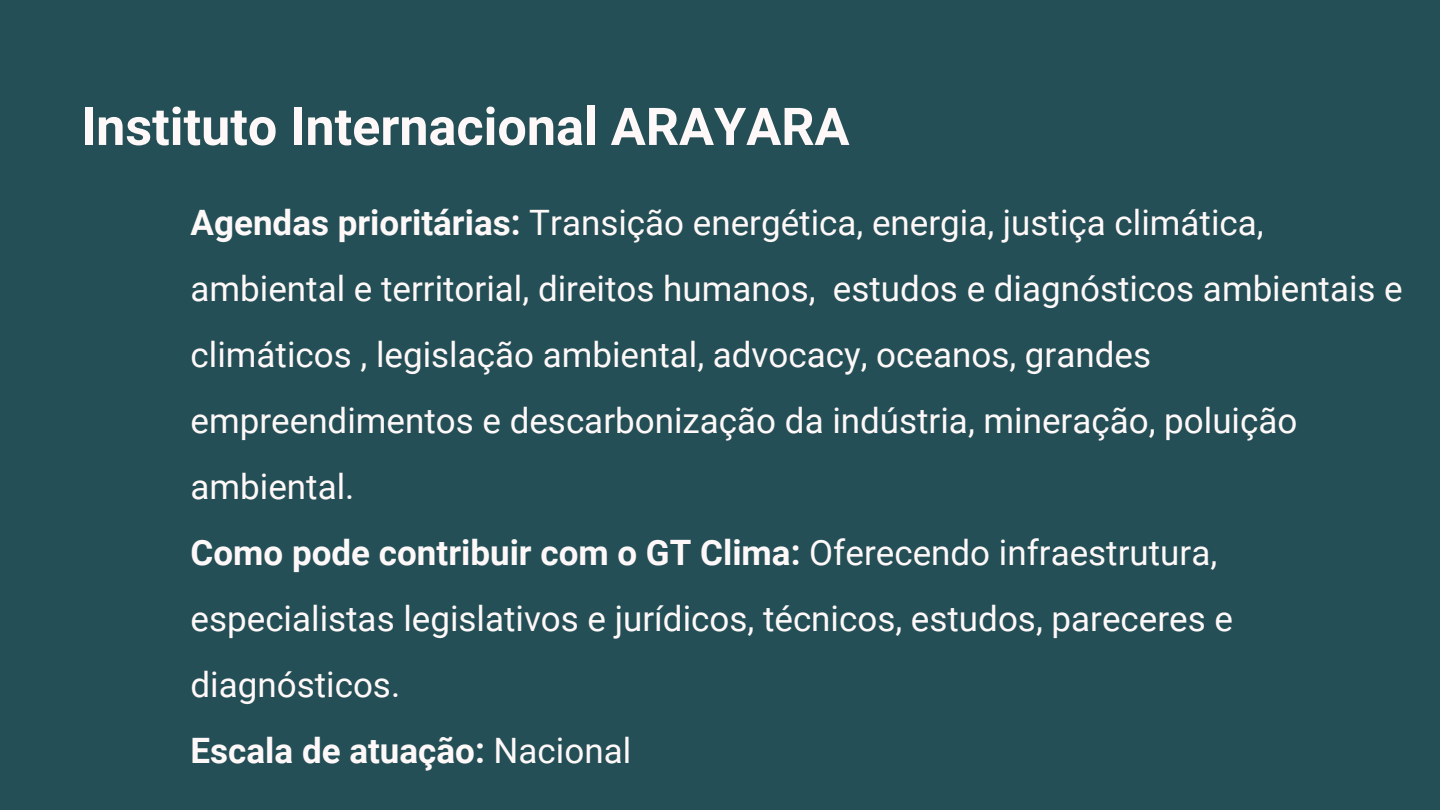
<style>
.page{position:relative;width:1440px;height:810px;background:#244f56}
.page>*{position:absolute;margin:0;border:0;box-sizing:border-box;transform-origin:0 0}
.t1{font:700 52.1px "Roboto";color:#fef8f8}
.t2{font:35px/66px "Roboto";color:#fef8f8}
.t3{font:700 35px "Roboto";color:#fef8f8}
.s1{font-weight:700}
.s2{font-weight:400}
</style>
<div class="page">
<h1 class="t1" style="left:81px;top:97px;width:770px">Instituto Internacional ARAYARA</h1>
<p class="t2" style="left:191px;top:190px;width:1214px"><span class="s1">Agendas prioritárias:</span> Transição energética, energia, justiça climática, ambiental e territorial, direitos humanos, estudos e diagnósticos ambientais e climáticos , legislação ambiental, advocacy, oceanos, grandes empreendimentos e descarbonização da indústria, mineração, poluição ambiental.</p>
<p class="t2" style="left:191px;top:520px;width:1044px"><span class="s1">Como pode contribuir com o GT Clima:</span> Oferecendo infraestrutura, especialistas legislativos e jurídicos, técnicos, estudos, pareceres e diagnósticos.</p>
<p class="t3" style="left:191px;top:730px;width:442px">Escala de atuação: <span class="s2">Nacional</span></p>
</div>
